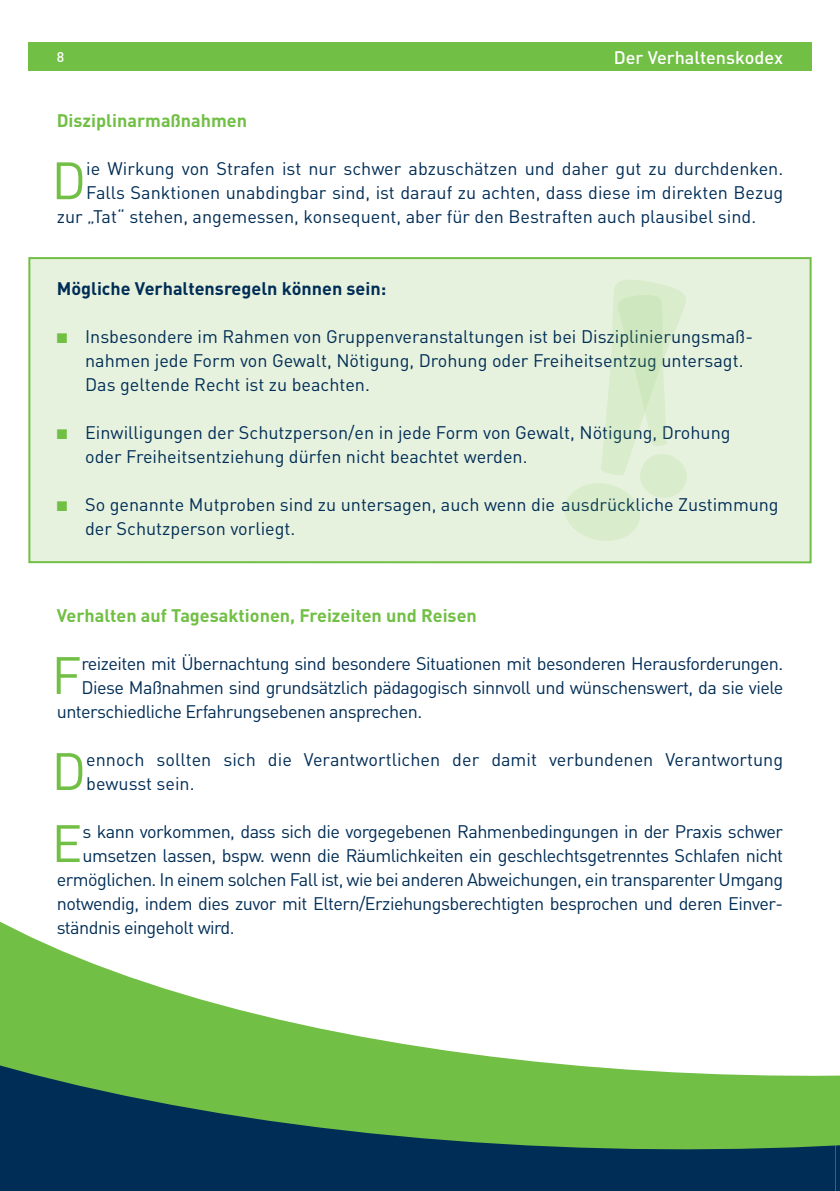
<style>
.page{position:relative;width:840px;height:1191px;background:#fff}
.page>*{position:absolute;margin:0;border:0;box-sizing:border-box;transform-origin:0 0}
.t1{font:51.8px "DIN Pro";color:#71bf44}
.t2{font:18px/24px "DIN Pro";letter-spacing:-.01em;color:#002d56}
.t3{font:18px "DIN Pro";letter-spacing:-.03em;color:#002d56}
.t4{font:700 18px "DIN Pro";color:#71bf44}
.t5{font:700 18px "DIN Pro";color:#002d56}
.t6{font:500 18px "DIN Pro";color:#fff}
.t7{font:500 14px "DIN Pro";color:#fff}
.s1{color:#71bf44}
</style>
<div class="page">
<div style="left:29px;top:258px;width:781px;height:304px;background:#e7f2de"></div>
<div style="left:28px;top:257px;width:783px;height:306px;border:2px solid #71bf44"></div>
<div style="left:28px;top:43px;width:783px;height:28px;background:#71bf44"></div>
<svg style="left:0;top:921px;width:839px;height:270px"></svg>
<svg style="left:564px;top:280px;width:123px;height:261px"></svg>
<p class="t7" style="left:57px;top:47px;width:9px">8</p>
<p class="t6" style="left:613px;top:45px;width:171px">Der Verhaltenskodex</p>
<p class="t4" style="left:57px;top:108px;width:192px">Disziplinarmaßnahmen</p>
<h1 class="t1" style="left:51px;top:145px;width:36px">D</h1>
<p class="t2" style="left:86px;top:156px;width:698px">ie Wirkung von Strafen ist nur schwer abzuschätzen und daher gut zu durchdenken.</p>
<p class="t2" style="left:86px;top:180px;width:698px">Falls Sanktionen unabdingbar sind, ist darauf zu achten, dass diese im direkten Bezug</p>
<p class="t2" style="left:57px;top:204px;width:700px">zur „Tat“ stehen, angemessen, konsequent, aber für den Bestraften auch plausibel sind.</p>
<p class="t5" style="left:57px;top:276px;width:331px">Mögliche Verhaltensregeln können sein:</p>
<p class="t2" style="left:85px;top:324px;width:669px;text-indent:-28px"><span class="s1">■</span> Insbesondere im Rahmen von Gruppenveranstaltungen ist bei Disziplinierungsmaß&shy;nahmen jede Form von Gewalt, Nötigung, Drohung oder Freiheitsentzug untersagt.<br>Das geltende Recht ist zu beachten.</p>
<p class="t2" style="left:85px;top:420px;width:646px;text-indent:-28px"><span class="s1">■</span> Einwilligungen der Schutzperson/en in jede Form von Gewalt, Nötigung, Drohung oder Freiheitsentziehung dürfen nicht beachtet werden.</p>
<p class="t2" style="left:85px;top:492px;width:694px;text-indent:-28px"><span class="s1">■</span> So genannte Mutproben sind zu untersagen, auch wenn die ausdrückliche Zustimmung der Schutzperson vorliegt.</p>
<p class="t4" style="left:57px;top:603px;width:421px">Verhalten auf Tagesaktionen, Freizeiten und Reisen</p>
<h1 class="t1" style="left:51px;top:640px;width:31px">F</h1>
<p class="t3" style="left:81px;top:651px;width:703px">reizeiten mit Übernachtung sind besondere Situationen mit besonderen Herausforderungen.</p>
<p class="t3" style="left:81px;top:675px;width:703px">Diese Maßnahmen sind grundsätzlich pädagogisch sinnvoll und wünschenswert, da sie viele</p>
<p class="t3" style="left:57px;top:699px;width:367px">unterschiedliche Erfahrungsebenen ansprechen.</p>
<h1 class="t1" style="left:51px;top:736px;width:36px">D</h1>
<p class="t2" style="left:86px;top:746px;width:698px">ennoch sollten sich die Verantwortlichen der damit verbundenen Verantwortung bewusst sein.</p>
<h1 class="t1" style="left:51px;top:808px;width:33px">E</h1>
<p class="t3" style="left:82px;top:819px;width:701px">s kann vorkommen, dass sich die vorgegebenen Rahmenbedingungen in der Praxis schwer</p>
<p class="t3" style="left:82px;top:843px;width:701px">umsetzen lassen, bspw. wenn die Räumlichkeiten ein geschlechtsgetrenntes Schlafen nicht</p>
<p class="t3" style="left:57px;top:867px;width:727px">ermöglichen. In einem solchen Fall ist, wie bei anderen Abweichungen, ein transparenter Umgang</p>
<p class="t3" style="left:57px;top:891px;width:727px">notwendig, indem dies zuvor mit Eltern/Erziehungsberechtigten besprochen und deren Einver-</p>
<p class="t3" style="left:57px;top:915px;width:179px">ständnis eingeholt wird.</p>
</div>
